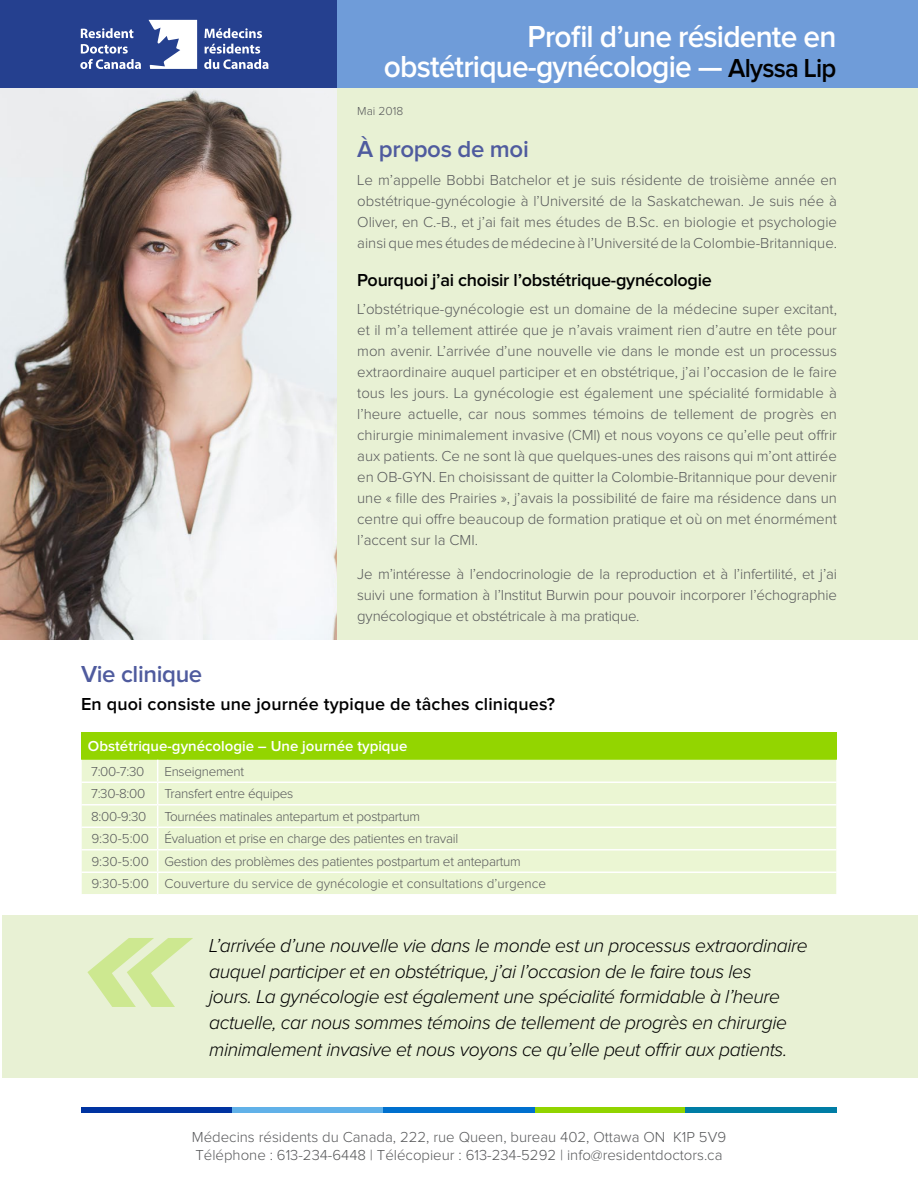
<style>
.page{position:relative;width:918px;height:1188px;background:#fff}
.page>*{position:absolute;margin:0;border:0;box-sizing:border-box;transform-origin:0 0}
.t1{font:600 31.5px/30px "Proxima Nova";letter-spacing:-.025em;color:#fff;text-align:right;scale:.95 1}
.t2{font:600 24px "Proxima Nova";letter-spacing:-.015em;color:#4f5b9e}
.t3{font:italic 300 19.5px/26px "Proxima Nova";letter-spacing:-.02em;color:#000}
.t4{font:600 18px "Proxima Nova";letter-spacing:.01em;color:#000}
.t5{font:600 18px "Proxima Nova";letter-spacing:-.015em;color:#000}
.t6{font:300 15px/21px "Proxima Nova";color:#58595b;text-align:justify}
.t7{font:600 15px "Proxima Nova";color:#fff}
.t8{font:300 13.5px/22.5px "Proxima Nova";letter-spacing:-.02em;color:#58595b}
.t9{font:300 12px "Proxima Nova";color:#58595b}
.s1{font-size:27px;color:#000}
</style>
<div class="page">
<div style="left:38px;top:0;width:880px;height:91px;background:#6f9cd9"></div>
<div style="left:0;top:0;width:337px;height:91px;background:#25408f"></div>
<svg style="left:81px;top:28px;width:52px;height:10px"></svg>
<svg style="left:80px;top:44px;width:61px;height:25px"></svg>
<svg style="left:204px;top:28px;width:58px;height:10px"></svg>
<svg style="left:204px;top:44px;width:64px;height:25px"></svg>
<svg style="left:149px;top:20px;width:48px;height:49px"></svg>
<div style="left:81px;top:1107px;width:151px;height:5px;background:#0033a1"></div>
<div style="left:232px;top:1107px;width:152px;height:5px;background:#61b1e8"></div>
<div style="left:384px;top:1107px;width:151px;height:5px;background:#0070ce"></div>
<div style="left:535px;top:1107px;width:152px;height:5px;background:#91d400"></div>
<div style="left:686px;top:1107px;width:151px;height:5px;background:#007da5"></div>
<div style="left:2px;top:915px;width:916px;height:163px;background:#e8f1d4"></div>
<svg style="left:87px;top:938px;width:106px;height:69px"></svg>
<div style="left:0;top:88px;width:918px;height:551px;background:#e8f1d4"></div>
<div style="left:81px;top:732px;width:756px;height:28px;background:#93d500"></div>
<div style="left:82px;top:760px;width:755px;height:134px;background:#ebf6d3"></div>
<svg style="left:81px;top:760px;width:1px;height:134px"></svg>
<hr style="left:81px;top:782px;width:77px;height:1px;background:#fff">
<hr style="left:158px;top:782px;width:679px;height:1px;background:#fff">
<hr style="left:81px;top:804px;width:77px;height:2px;background:#fff">
<hr style="left:158px;top:804px;width:679px;height:2px;background:#fff">
<hr style="left:81px;top:827px;width:77px;height:1px;background:#fff">
<hr style="left:158px;top:827px;width:679px;height:1px;background:#fff">
<hr style="left:81px;top:849px;width:77px;height:2px;background:#fff">
<hr style="left:158px;top:849px;width:679px;height:2px;background:#fff">
<hr style="left:81px;top:872px;width:77px;height:1px;background:#fff">
<hr style="left:158px;top:872px;width:679px;height:1px;background:#fff">
<svg style="left:157px;top:760px;width:1px;height:134px"></svg>
<img style="left:0;top:89px;width:337px;height:550px">
<h1 class="t1" style="left:384px;top:23px;width:478px">Profil d’une résidente en obstétrique-gynécologie — <span class="s1">Alyssa Lip</span></h1>
<p class="t9" style="left:357px;top:104px;width:48px">Mai 2018</p>
<h2 class="t2" style="left:357px;top:136px;width:173px">À propos de moi</h2>
<p class="t6" style="left:357px;top:170px;width:481px">Le m’appelle Bobbi Batchelor et je suis résidente de troisième année en obstétrique-gynécologie à l’Université de la Saskatchewan. Je suis née à Oliver, en C.-B., et j’ai fait mes études de B.Sc. en biologie et psychologie ainsi que mes études de médecine à l’Université de la Colombie-Britannique.</p>
<p class="t5" style="left:357px;top:270px;width:356px">Pourquoi j’ai choisir l’obstétrique-gynécologie</p>
<p class="t6" style="left:357px;top:298px;width:481px">L’obstétrique-gynécologie est un domaine de la médecine super excitant, et il m’a tellement attirée que je n’avais vraiment rien d’autre en tête pour mon avenir. L’arrivée d’une nouvelle vie dans le monde est un processus extraordinaire auquel participer et en obstétrique, j’ai l’occasion de le faire tous les jours. La gynécologie est également une spécialité formidable à l’heure actuelle, car nous sommes témoins de tellement de progrès en chirurgie minimalement invasive (CMI) et nous voyons ce qu’elle peut offrir aux patients. Ce ne sont là que quelques-unes des raisons qui m’ont attirée en OB-GYN. En choisissant de quitter la Colombie-Britannique pour devenir une « fille des Prairies », j’avais la possibilité de faire ma résidence dans un centre qui offre beaucoup de formation pratique et où on met énormément l’accent sur la CMI.</p>
<p class="t6" style="left:357px;top:564px;width:481px">Je m’intéresse à l’endocrinologie de la reproduction et à l’infertilité, et j’ai suivi une formation à l’Institut Burwin pour pouvoir incorporer l’échographie gynécologique et obstétricale à ma pratique.</p>
<h2 class="t2" style="left:81px;top:660px;width:123px">Vie clinique</h2>
<p class="t4" style="left:81px;top:694px;width:476px">En quoi consiste une journée typique de tâches cliniques?</p>
<p class="t7" style="left:88px;top:738px;width:321px">Obstétrique-gynécologie – Une journée typique</p>
<p class="t8" style="left:91px;top:760px;width:55px">7:00-7:30</p>
<p class="t8" style="left:164px;top:760px;width:81px">Enseignement</p>
<p class="t8" style="left:91px;top:783px;width:56px">7:30-8:00</p>
<p class="t8" style="left:164px;top:783px;width:131px">Transfert entre équipes</p>
<p class="t8" style="left:91px;top:805px;width:57px">8:00-9:30</p>
<p class="t8" style="left:91px;top:805px;width:456px;text-indent:73px">Tournées matinales antepartum et postpartum<br>9:30-5:00 Évaluation et prise en charge des patientes en travail<br>9:30-5:00 Gestion des problèmes des patientes postpartum et antepartum 9:30-5:00 Couverture du service de gynécologie et consultations d’urgence</p>
<p class="t3" style="left:209px;top:933px;width:600px">L’arrivée d’une nouvelle vie dans le monde est un processus extraordinaire auquel participer et en obstétrique, j’ai l’occasion de le faire tous les<br>jours. La gynécologie est également une spécialité formidable à l’heure actuelle, car nous sommes témoins de tellement de progrès en chirurgie minimalement invasive et nous voyons ce qu’elle peut offrir aux patients.</p>
<p class="t6" style="left:192px;top:1128px;width:536px;line-height:18px">Médecins résidents du Canada, 222, rue Queen, bureau 402, Ottawa ON K1P 5V9<br>Téléphone : 613-234-6448 | Télécopieur : 613-234-5292 | info@residentdoctors.ca</p>
</div>
